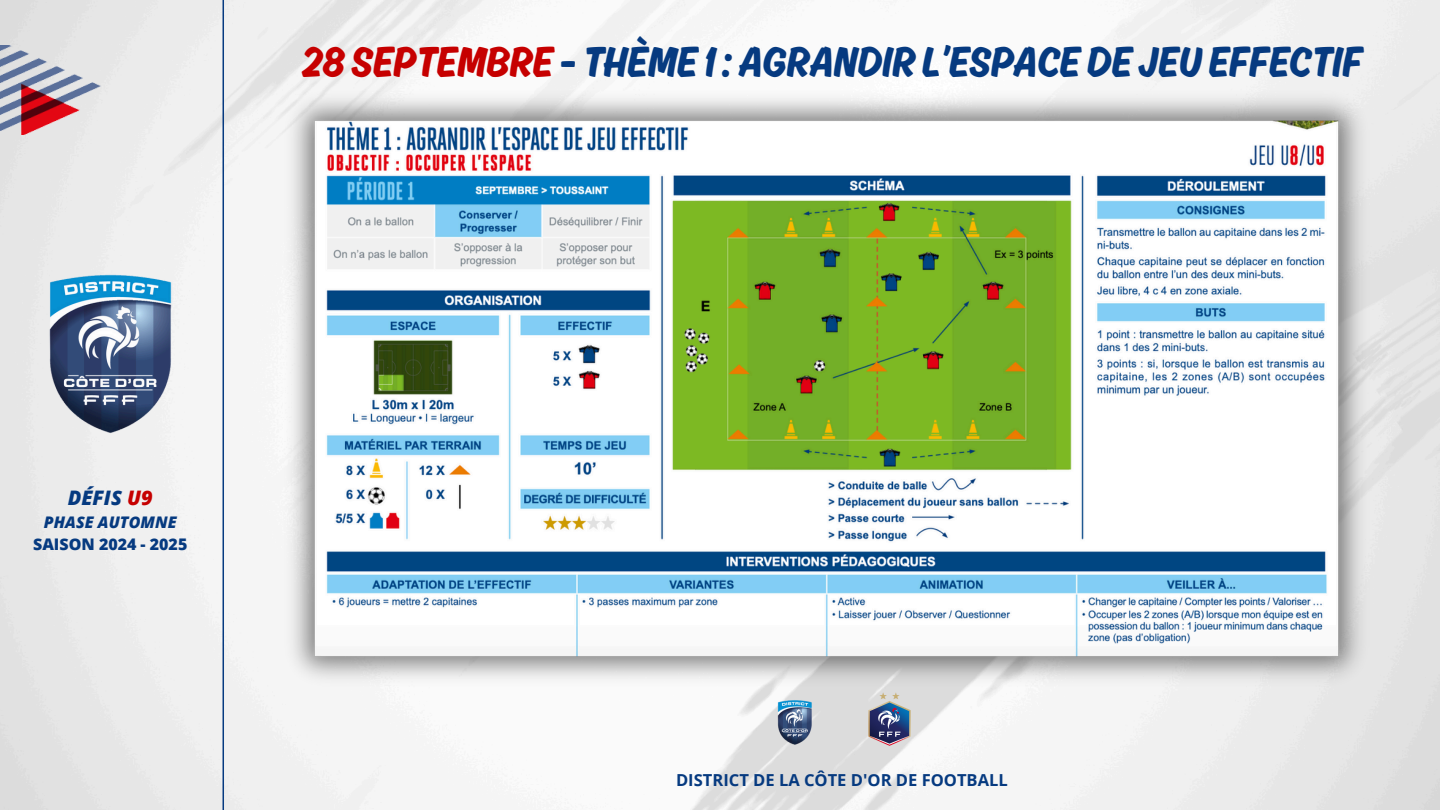
<style>
.page{position:relative;width:1440px;height:810px;background:#fff}
.page>*{position:absolute;margin:0;border:0;box-sizing:border-box;transform-origin:0 0}
.t1{font:45px "Ahkio";color:#063a80}
.t2{font:italic 800 20px "Open Sans";color:#063a80}
.t3{font:700 16.5px "Open Sans";color:#063a80}
.t4{font:800 16px "Open Sans";color:#063a80}
.t5{font:italic 800 16px "Open Sans";color:#063a80}
.s1{color:#c60000}
</style>
<div class="page">
<img style="left:0;top:0;width:1440px;height:810px">
<img style="left:0;top:46px;width:101px;height:88px">
<img style="left:30px;top:190px;width:150px;height:280px">
<hr style="left:223px;top:0;width:1px;height:810px;background:#063a80">
<img style="left:855px;top:696px;width:68px;height:63px">
<img style="left:760px;top:696px;width:70px;height:61px">
<img style="left:240px;top:81px;width:1173px;height:615px">
<p class="t1" style="left:302px;top:35px;width:1062px"><span class="s1">28 SEPTEMBRE</span> - THÈME 1 : AGRANDIR L’ESPACE DE JEU EFFECTIF</p>
<p class="t2" style="left:68px;top:483px;width:87px">DÉFIS <span class="s1">U9</span></p>
<p class="t5" style="left:44px;top:511px;width:134px">PHASE AUTOMNE</p>
<p class="t4" style="left:33px;top:533px;width:156px">SAISON 2024 - 2025</p>
<p class="t3" style="left:676px;top:769px;width:333px">DISTRICT DE LA CÔTE D'OR DE FOOTBALL</p>
</div>
